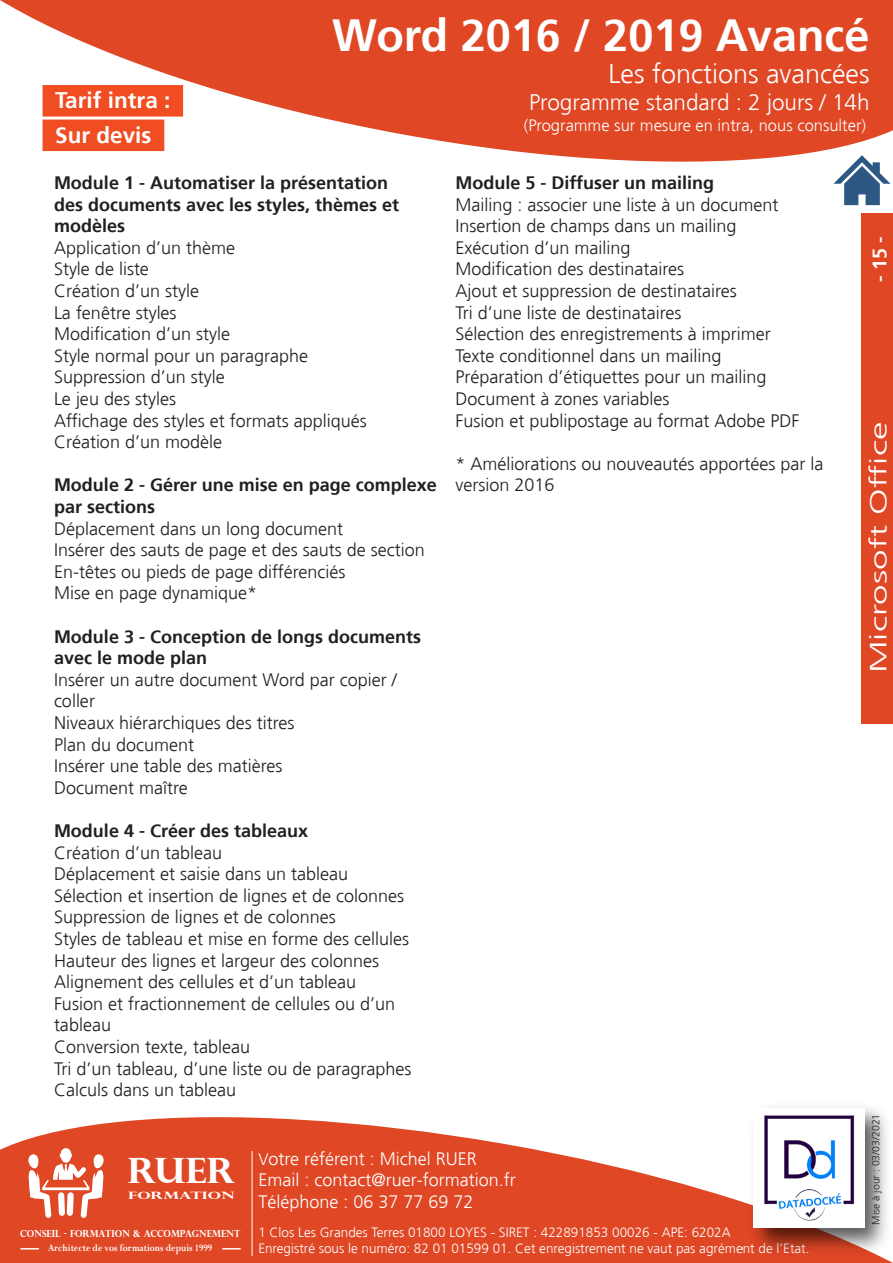
<style>
.page{position:relative;width:893px;height:1263px;background:#fff}
.page>*{position:absolute;margin:0;border:0;box-sizing:border-box;transform-origin:0 0}
.t1{font:700 45px "Frutiger";color:#fff}
.t2{font:700 34.95px "Perpetua Titling";color:#fff;scale:1.04 1}
.t3{font:300 27px "Frutiger";color:#fff}
.t4{font:300 23.4px "Frutiger";color:#fff;scale:1.57 1}
.t5{font:300 22.5px "Frutiger";color:#fff}
.t6{font:700 22.5px/34.5px "Frutiger";color:#fff}
.t7{font:700 19.5px "Frutiger";color:#fff}
.t8{font:300 18px/21.6px "Frutiger";color:#231f20}
.t9{font:700 18px/21.6px "Frutiger";color:#231f20}
.t10{font:300 18px/21.6px "Frutiger";color:#fff}
.t11{font:300 16.5px "Frutiger";color:#fff}
.t12{font:300 13.5px/16.2px "Frutiger";color:#fff}
.t13{font:700 10.95px "Perpetua";color:#fff;scale:.87 1}
.t14{font:300 10.5px "Frutiger";color:#231f20}
.t15{font:700 10.2px "Perpetua Titling";color:#fff;scale:1.58 1}
.t16{font:700 9.75px "Perpetua Titling";color:#fff;scale:.93 1}
.s1{font-size:16.5px}
</style>
<div class="page">
<hr style="left:0;top:214px;width:1px;height:510px;background:#df4725">
<svg style="left:0;top:1117px;width:893px;height:146px;fill:#df4725"></svg>
<svg style="left:0;top:0;width:893px;height:184px;fill:#df4725"></svg>
<svg style="left:20px;top:1248px;width:19px;height:1px"></svg>
<svg style="left:222px;top:1248px;width:19px;height:1px"></svg>
<svg style="left:27px;top:1148px;width:78px;height:70px"></svg>
<hr style="left:252px;top:1151px;width:1px;height:105px;background:#fff">
<img style="left:742px;top:1107px;width:151px;height:155px">
<img style="left:754px;top:1109px;width:110px;height:119px">
<div style="left:862px;top:214px;width:31px;height:510px;background:#df4725"></div>
<svg style="left:833px;top:155px;width:57px;height:50px"></svg>
<div style="left:43px;top:85px;width:140px;height:32px;background:#f04d22"></div>
<div style="left:43px;top:120px;width:121px;height:31px;background:#f04d22"></div>
<p class="t6" style="left:55px;top:83px;width:117px">Tarif intra :<br>Sur devis</p>
<p class="t1" style="left:332px;top:9px;width:539px">Word 2016 / 2019 Avancé</p>
<p class="t3" style="left:609px;top:59px;width:263px">Les fonctions avancées</p>
<p class="t5" style="left:529px;top:90px;width:342px">Programme standard : 2 jours / 14h</p>
<p class="t11" style="left:524px;top:116px;width:344px">(Programme sur mesure en intra, nous consulter)</p>
<p class="t9" style="left:54px;top:172px;width:347px">Module 1 - Automatiser la présentation des documents avec les styles, thèmes et modèles</p>
<p class="t8" style="left:54px;top:237px;width:183px">Application d’un thème</p>
<p class="t8" style="left:54px;top:259px;width:96px">Style de liste</p>
<p class="t8" style="left:54px;top:280px;width:147px">Création d’un style</p>
<p class="t8" style="left:54px;top:302px;width:124px">La fenêtre styles</p>
<p class="t8" style="left:54px;top:323px;width:178px">Modification d’un style</p>
<p class="t8" style="left:54px;top:345px;width:256px">Style normal pour un paragraphe</p>
<p class="t8" style="left:54px;top:367px;width:172px">Suppression d’un style</p>
<p class="t8" style="left:54px;top:388px;width:124px">Le jeu des styles</p>
<p class="t8" style="left:54px;top:410px;width:314px">Affichage des styles et formats appliqués</p>
<p class="t8" style="left:54px;top:431px;width:170px">Création d’un modèle</p>
<p class="t9" style="left:54px;top:474px;width:384px">Module 2 - Gérer une mise en page complexe par sections</p>
<p class="t8" style="left:54px;top:518px;width:291px">Déplacement dans un long document</p>
<p class="t8" style="left:54px;top:539px;width:372px">Insérer des sauts de page et des sauts de section</p>
<p class="t8" style="left:54px;top:561px;width:293px">En-têtes ou pieds de page différenciés</p>
<p class="t8" style="left:54px;top:583px;width:205px">Mise en page dynamique*</p>
<p class="t9" style="left:54px;top:626px;width:369px">Module 3 - Conception de longs documents avec le mode plan</p>
<p class="t8" style="left:54px;top:669px;width:344px">Insérer un autre document Word par copier / coller</p>
<p class="t8" style="left:54px;top:712px;width:242px">Niveaux hiérarchiques des titres</p>
<p class="t8" style="left:54px;top:734px;width:142px">Plan du document</p>
<p class="t8" style="left:54px;top:755px;width:230px">Insérer une table des matières</p>
<p class="t8" style="left:54px;top:777px;width:135px">Document maître</p>
<p class="t9" style="left:54px;top:820px;width:256px">Module 4 - Créer des tableaux</p>
<p class="t8" style="left:54px;top:842px;width:170px">Création d’un tableau</p>
<p class="t8" style="left:54px;top:863px;width:296px">Déplacement et saisie dans un tableau</p>
<p class="t8" style="left:54px;top:885px;width:352px">Sélection et insertion de lignes et de colonnes</p>
<p class="t8" style="left:54px;top:907px;width:283px">Suppression de lignes et de colonnes</p>
<p class="t8" style="left:54px;top:928px;width:357px">Styles de tableau et mise en forme des cellules</p>
<p class="t8" style="left:54px;top:950px;width:327px">Hauteur des lignes et largeur des colonnes</p>
<p class="t8" style="left:54px;top:971px;width:304px">Alignement des cellules et d’un tableau</p>
<p class="t8" style="left:54px;top:993px;width:343px">Fusion et fractionnement de cellules ou d’un tableau</p>
<p class="t8" style="left:54px;top:1036px;width:198px">Conversion texte, tableau</p>
<p class="t8" style="left:54px;top:1058px;width:359px">Tri d’un tableau, d’une liste ou de paragraphes</p>
<p class="t8" style="left:54px;top:1079px;width:184px">Calculs dans un tableau</p>
<p class="t9" style="left:455px;top:172px;width:260px">Module 5 - Diffuser un mailing</p>
<p class="t8" style="left:455px;top:194px;width:325px">Mailing : associer une liste à un document</p>
<p class="t8" style="left:455px;top:215px;width:283px">Insertion de champs dans un mailing</p>
<p class="t8" style="left:455px;top:237px;width:177px">Exécution d’un mailing</p>
<p class="t8" style="left:455px;top:259px;width:230px">Modification des destinataires</p>
<p class="t8" style="left:455px;top:280px;width:283px">Ajout et suppression de destinataires</p>
<p class="t8" style="left:455px;top:302px;width:228px">Tri d’une liste de destinataires</p>
<p class="t8" style="left:455px;top:323px;width:317px">Sélection des enregistrements à imprimer</p>
<p class="t8" style="left:455px;top:345px;width:268px">Texte conditionnel dans un mailing</p>
<p class="t8" style="left:455px;top:367px;width:313px">Préparation d’étiquettes pour un mailing</p>
<p class="t8" style="left:455px;top:388px;width:216px">Document à zones variables</p>
<p class="t8" style="left:455px;top:410px;width:346px">Fusion et publipostage au format Adobe PDF</p>
<p class="t8" style="left:455px;top:453px;width:370px">* Améliorations ou nouveautés apportées par la version 2016</p>
<h2 class="t2" style="left:127px;top:1149px;width:105px">RUER</h2>
<p class="t15" style="left:128px;top:1189px;width:69px">FORMATION</p>
<p class="t16" style="left:20px;top:1227px;width:238px">CONSEIL - FORMATION &amp; ACCOMPAGNEMENT</p>
<p class="t13" style="left:48px;top:1241px;width:190px">Architecte de vos formations depuis 1999</p>
<p class="t10" style="left:258px;top:1148px;width:259px"><span class="s1">V</span>otre référent : Michel RUER<br>Email : contact@ruer-formation.fr<br>Téléphone : 06 37 77 69 72</p>
<p class="t12" style="left:258px;top:1224px;width:553px">1 Clos Les Grandes Terres 01800 LOYES - SIRET : 422891853 00026 - APE: 6202A<br>Enregistré sous le numéro: 82 01 01599 01. Cet enregistrement ne vaut pas agrément de l’Etat.</p>
<p class="t7" style="left:868px;top:282px;width:47px;rotate:-90deg">- 15 -</p>
<p class="t4" style="left:865px;top:673px;width:162px;rotate:-90deg">Microsoft Office</p>
<p class="t14" style="left:870px;top:1225px;width:112px;rotate:-90deg">Mise à jour : 03/03/2021</p>
</div>
